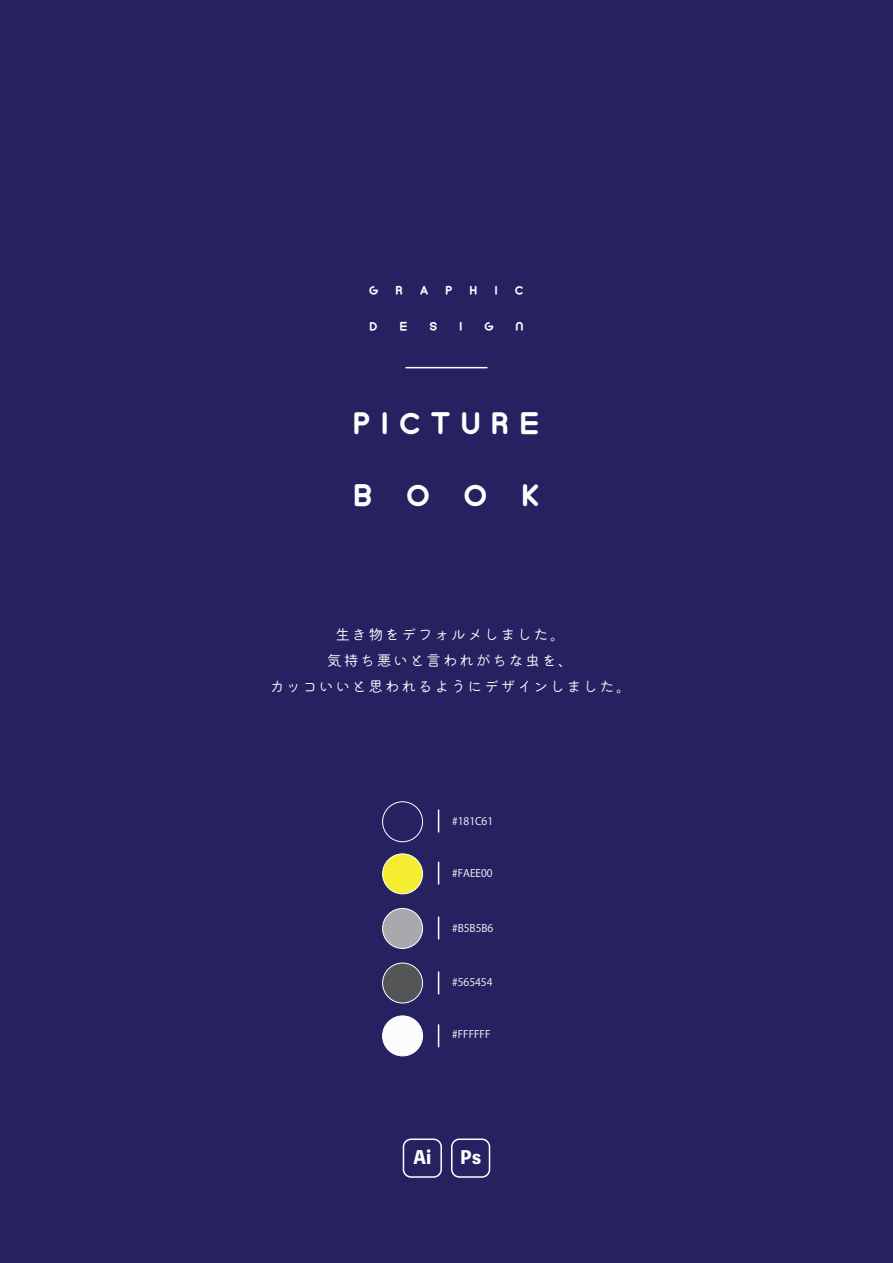
<style>
.page{position:relative;width:893px;height:1263px;background:#262161}
.page>*{position:absolute;margin:0;border:0;box-sizing:border-box;transform-origin:0 0}
.t1{font:45px/72px "AB omusubi";letter-spacing:.22em;color:#fff}
.t2{font:18px/36px "AB omusubi";letter-spacing:.945em;color:#fff}
.t3{font:800 17.7px "Toppan Bunkyu Midashi Gothic Std N";color:#fff}
.t4{font:15px/26.2px "Mamelon 3 Hi Regular";letter-spacing:.1em;color:#fff;text-align:center}
.t5{font:10.5px "Koz Go Pr 6 N";color:#fff}
</style>
<div class="page">
<div style="left:403px;top:1138px;width:39px;height:40px;border:2px solid #fff;border-radius:8px"></div>
<div style="left:451px;top:1138px;width:39px;height:40px;border:2px solid #fff;border-radius:8px"></div>
<div style="left:383px;top:854px;width:40px;height:40px;background:#f4ed30;border-radius:20px"></div>
<div style="left:382px;top:853px;width:41px;height:41px;border:1px solid #fff;border-radius:20px"></div>
<div style="left:383px;top:908px;width:40px;height:40px;background:#a8a9ad;border-radius:20px"></div>
<div style="left:382px;top:908px;width:41px;height:41px;border:1px solid #fff;border-radius:20px"></div>
<div style="left:383px;top:963px;width:40px;height:40px;background:#545557;border-radius:20px"></div>
<div style="left:382px;top:963px;width:41px;height:40px;border:1px solid #fff;border-radius:20px"></div>
<svg style="left:438px;top:862px;width:1px;height:22px"></svg>
<svg style="left:438px;top:917px;width:1px;height:22px"></svg>
<svg style="left:438px;top:972px;width:1px;height:22px"></svg>
<div style="left:383px;top:802px;width:40px;height:40px;background:#262161;border-radius:20px"></div>
<div style="left:382px;top:801px;width:41px;height:41px;border:1px solid #fff;border-radius:20px"></div>
<svg style="left:438px;top:810px;width:1px;height:22px"></svg>
<div style="left:383px;top:1016px;width:40px;height:40px;background:#fdfcfd;border-radius:20px"></div>
<div style="left:382px;top:1015px;width:41px;height:41px;border:1px solid #fff;border-radius:20px"></div>
<svg style="left:438px;top:1025px;width:1px;height:22px"></svg>
<hr style="left:406px;top:367px;width:81px;height:1px;background:#fff">
<div style="left:774px;top:1005px;width:119px;height:46px;background:#262161"></div>
<div style="left:774px;top:211px;width:119px;height:794px;background:#262161"></div>
<p class="t2" style="left:369px;top:271px;width:156px">GRAPHIC<br>DESIGN</p>
<h1 class="t1" style="left:353px;top:385px;width:189px">PICTURE<br>BOOK</h1>
<p class="t4" style="left:269px;top:621px;width:363px">生き物をデフォルメしました。<br>気持ち悪いと言われがちな虫を、<br>カッコいいと思われるようにデザインしました。</p>
<p class="t5" style="left:452px;top:815px;width:43px">#181C61</p>
<p class="t5" style="left:452px;top:867px;width:42px">#FAEE00</p>
<p class="t5" style="left:452px;top:922px;width:43px">#B5B5B6</p>
<p class="t5" style="left:452px;top:976px;width:42px">#565454</p>
<p class="t5" style="left:452px;top:1029px;width:40px">#FFFFFF</p>
<p class="t3" style="left:413px;top:1144px;width:19px">Ai</p>
<p class="t3" style="left:460px;top:1144px;width:22px">Ps</p>
</div>
